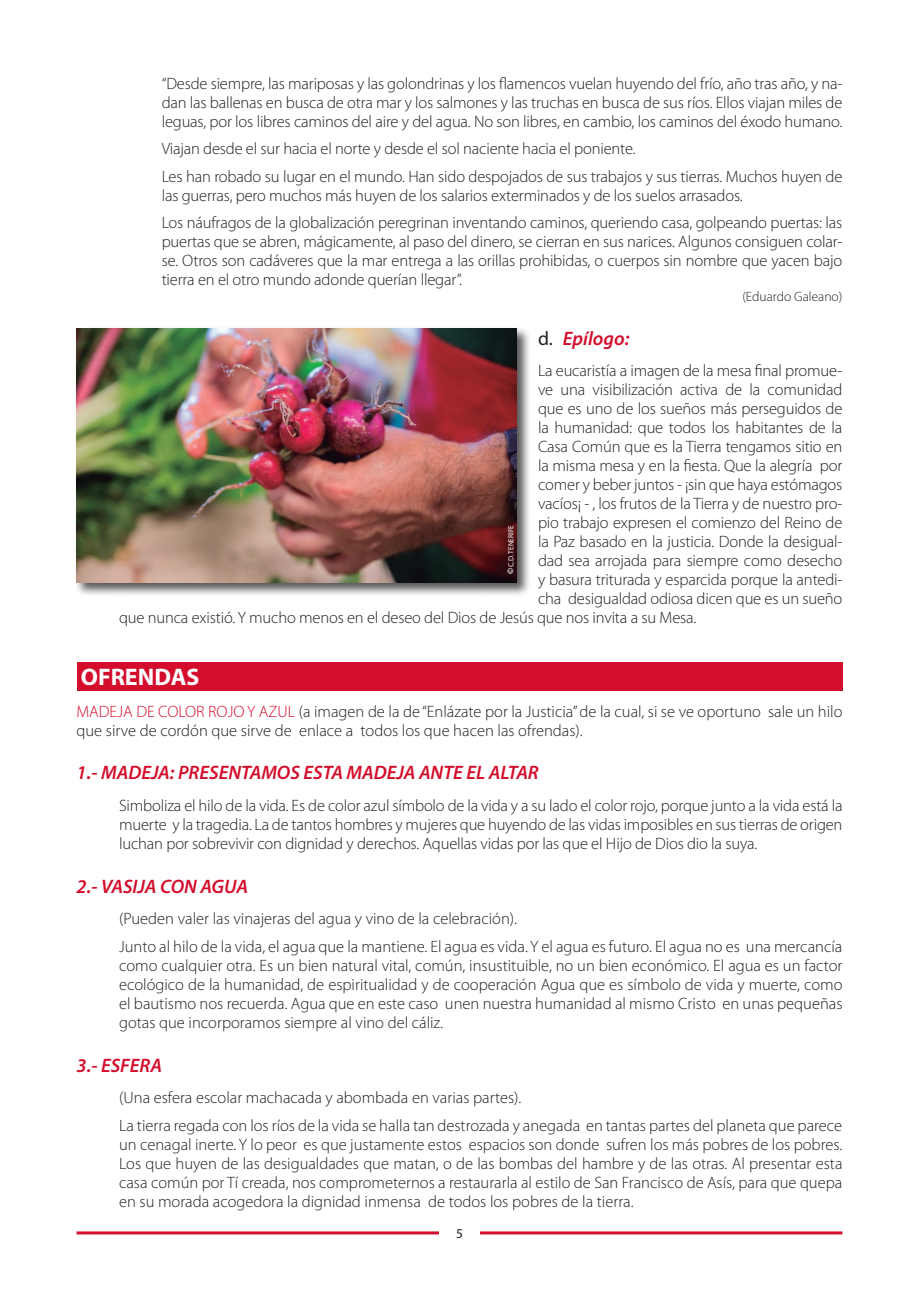
<style>
.page{position:relative;width:919px;height:1289px;background:#fff}
.page>*{position:absolute;margin:0;border:0;box-sizing:border-box;transform-origin:0 0}
.t1{font:700 24px "Myriad Pro";color:#fff}
.t2{font:italic 600 19.5px "Myriad Pro";color:#d30d2b}
.t3{font:300 16.5px/18.9px "Myriad Pro";letter-spacing:-.01em;color:#231f20;text-align:justify}
.t4{font:300 13.5px "Myriad Pro";color:#231f20}
.t5{font:13.5px "Myriad Pro";color:#231f20}
.t6{font:7.5px "Myriad Pro";letter-spacing:-.01em;color:#fff}
.s1{font-weight:400;font-style:normal;color:#231f20}
.s2{font-weight:700;font-size:9px}
.s3{color:#d30d2b}
</style>
<div class="page">
<hr style="left:77px;top:1231px;width:765px;height:3px;background:#d30d2b">
<div style="left:439px;top:1221px;width:41px;height:23px;background:#fff"></div>
<div style="left:77px;top:662px;width:765px;height:28px;background:#d30d2b"></div>
<div style="left:74px;top:326px;width:457px;height:271px;background:#231f20;opacity:.75"></div>
<img style="left:77px;top:328px;width:439px;height:255px">
<p class="t3" style="left:162px;top:74px;width:682px">“Desde siempre, las mariposas y las golondrinas y los flamencos vuelan huyendo del frío, año tras año, y na&shy;dan las ballenas en busca de otra mar y los salmones y las truchas en busca de sus ríos. Ellos viajan miles de leguas, por los libres caminos del aire y del agua. No son libres, en cambio, los caminos del éxodo humano.</p>
<p class="t3" style="left:162px;top:135px;width:682px;line-height:27.5px">Viajan desde el sur hacia el norte y desde el sol naciente hacia el poniente.<br>Les han robado su lugar en el mundo. Han sido despojados de sus trabajos y sus tierras. Muchos huyen de</p>
<p class="t3" style="left:162px;top:182px;width:682px;line-height:27.5px">las guerras, pero muchos más huyen de los salarios exterminados y de los suelos arrasados.<br>Los náufragos de la globalización peregrinan inventando caminos, queriendo casa, golpeando puertas: las</p>
<p class="t3" style="left:162px;top:233px;width:682px">puertas que se abren, mágicamente, al paso del dinero, se cierran en sus narices. Algunos consiguen colar&shy;se. Otros son cadáveres que la mar entrega a las orillas prohibidas, o cuerpos sin nombre que yacen bajo tierra en el otro mundo adonde querían llegar”.</p>
<p class="t4" style="left:742px;top:289px;width:101px">(Eduardo Galeano)</p>
<p class="t2" style="left:538px;top:327px;width:93px"><span class="s1">d.</span> Epílogo:</p>
<p class="t3" style="left:538px;top:361px;width:306px">La eucaristía a imagen de la mesa final promue-</p>
<p class="t3" style="left:538px;top:380px;width:306px">ve una visibilización activa de la comunidad</p>
<p class="t3" style="left:538px;top:399px;width:306px">que es uno de los sueños más perseguidos de</p>
<p class="t3" style="left:538px;top:418px;width:306px">la humanidad: que todos los habitantes de la</p>
<p class="t3" style="left:538px;top:437px;width:306px">Casa Común que es la Tierra tengamos sitio en</p>
<p class="t3" style="left:538px;top:456px;width:306px">la misma mesa y en la fiesta. Que la alegría por</p>
<p class="t3" style="left:538px;top:475px;width:306px">comer y beber juntos - ¡sin que haya estómagos</p>
<p class="t3" style="left:538px;top:494px;width:306px">vacíos¡ - , los frutos de la Tierra y de nuestro pro-</p>
<p class="t3" style="left:538px;top:513px;width:306px">pio trabajo expresen el comienzo del Reino de</p>
<p class="t3" style="left:538px;top:532px;width:306px">la Paz basado en la justicia. Donde la desigual-</p>
<p class="t3" style="left:538px;top:551px;width:306px">dad sea arrojada para siempre como desecho</p>
<p class="t3" style="left:538px;top:570px;width:306px">y basura triturada y esparcida porque la antedi-</p>
<p class="t3" style="left:538px;top:589px;width:306px">cha desigualdad odiosa dicen que es un sueño</p>
<p class="t3" style="left:119px;top:608px;width:578px">que nunca existió. Y mucho menos en el deseo del Dios de Jesús que nos invita a su Mesa.</p>
<p class="t6" style="left:507px;top:574px;width:51px;rotate:-90deg"><span class="s2">©</span> C.D. TENERIFE</p>
<h1 class="t1" style="left:81px;top:663px;width:120px">OFRENDAS</h1>
<p class="t3" style="left:77px;top:701px;width:767px"><span class="s3">MADEJA DE COLOR ROJO Y AZUL</span> (a imagen de la de “Enlázate por la Justicia” de la cual, si se ve oportuno sale un hilo que sirve de cordón que sirve de enlace a todos los que hacen las ofrendas).</p>
<p class="t2" style="left:77px;top:762px;width:463px">1.- MADEJA: PRESENTAMOS ESTA MADEJA ANTE EL ALTAR</p>
<p class="t3" style="left:119px;top:796px;width:724px">Simboliza el hilo de la vida. Es de color azul símbolo de la vida y a su lado el color rojo, porque junto a la vida está la muerte y la tragedia. La de tantos hombres y mujeres que huyendo de las vidas imposibles en sus tierras de origen luchan por sobrevivir con dignidad y derechos. Aquellas vidas por las que el Hijo de Dios dio la suya.</p>
<p class="t2" style="left:77px;top:875px;width:173px">2.- VASIJA CON AGUA</p>
<p class="t3" style="left:119px;top:905px;width:724px;line-height:27.5px">(Pueden valer las vinajeras del agua y vino de la celebración).<br>Junto al hilo de la vida, el agua que la mantiene. El agua es vida. Y el agua es futuro. El agua no es una mercancía</p>
<p class="t3" style="left:119px;top:956px;width:724px">como cualquier otra. Es un bien natural vital, común, insustituible, no un bien económico. El agua es un factor ecológico de la humanidad, de espiritualidad y de cooperación Agua que es símbolo de vida y muerte, como el bautismo nos recuerda. Agua que en este caso unen nuestra humanidad al mismo Cristo en unas pequeñas gotas que incorporamos siempre al vino del cáliz.</p>
<p class="t2" style="left:77px;top:1054px;width:87px">3.- ESFERA</p>
<p class="t3" style="left:119px;top:1084px;width:724px;line-height:27.5px">(Una esfera escolar machacada y abombada en varias partes).<br>La tierra regada con los ríos de la vida se halla tan destrozada y anegada en tantas partes del planeta que parece</p>
<p class="t3" style="left:119px;top:1134px;width:724px">un cenagal inerte. Y lo peor es que justamente estos espacios son donde sufren los más pobres de los pobres.<br>Los que huyen de las desigualdades que matan, o de las bombas del hambre y de las otras. Al presentar esta casa común por Tí creada, nos comprometernos a restaurarla al estilo de San Francisco de Asís, para que quepa en su morada acogedora la dignidad inmensa de todos los pobres de la tierra.</p>
<p class="t5" style="left:456px;top:1226px;width:8px">5</p>
</div>
